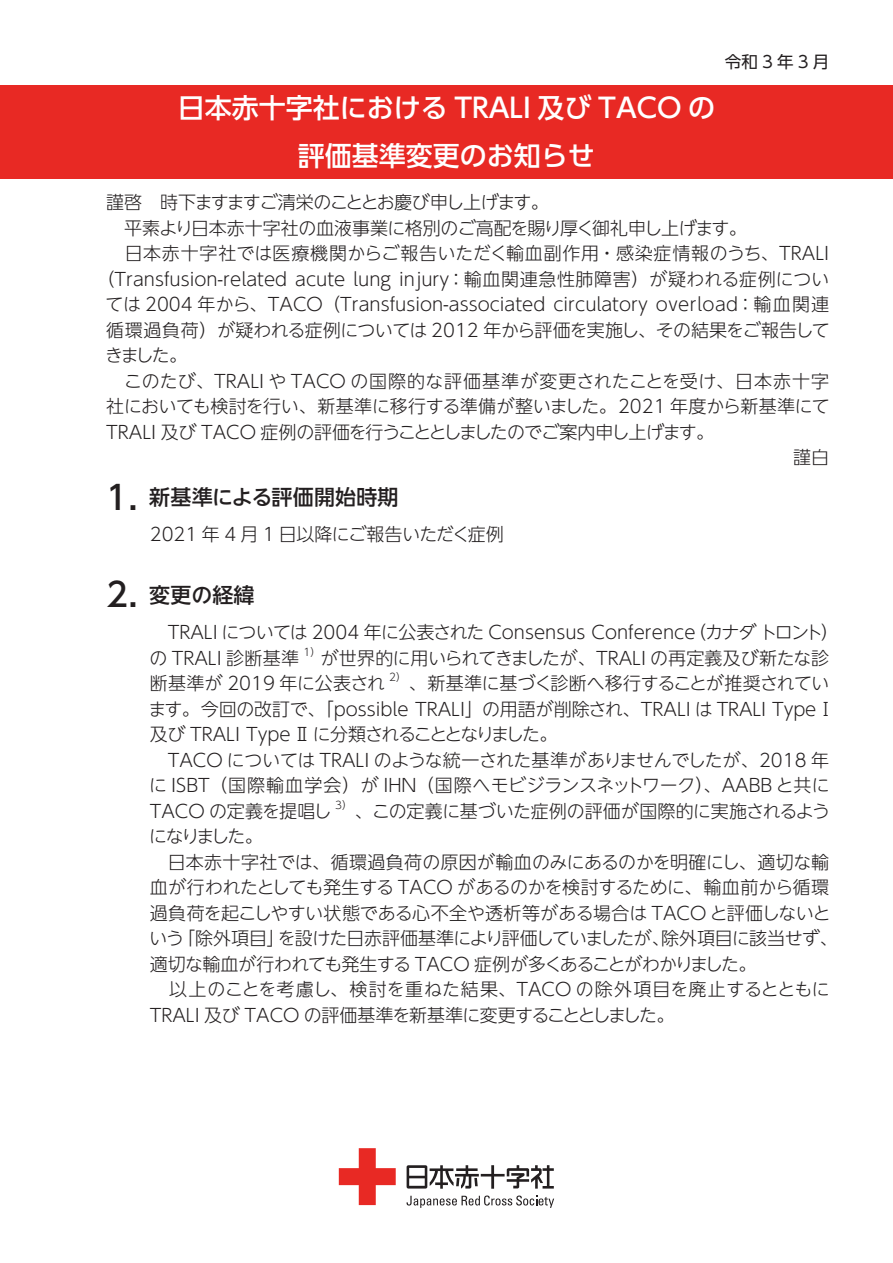
<style>
.page{position:relative;width:893px;height:1263px;background:#fff}
.page>*{position:absolute;margin:0;border:0;box-sizing:border-box;transform-origin:0 0}
.t1{font:500 33px "UD Shin Go NT Pr 6 N";color:#231f20}
.t2{font:500 27px/47.2px "UD Shin Go Pr 6";color:#fff;text-align:center}
.t3{font:500 21px "UD Shin Go NT Pr 6 N";letter-spacing:.01em;color:#231f20}
.t4{font:300 18px/25.5px "UD Shin Go NT Pr 6 N";color:#231f20}
.t5{font:300 18px "UD Shin Go NT Pr 6 N";letter-spacing:-.02em;color:#231f20}
.t6{font:300 18px "UD Shin Go NT Pr 6 N";letter-spacing:.025em;color:#231f20}
.t7{font:300 18px "UD Shin Go NT Pr 6 N";letter-spacing:-.025em;color:#231f20}
.t8{font:300 18px "UD Shin Go NT Pr 6 N";letter-spacing:-.04em;color:#231f20}
.t9{font:300 18px "UD Shin Go NT Pr 6 N";letter-spacing:-.06em;color:#231f20}
.t10{font:300 18px "UD Shin Go NT Pr 6 N";letter-spacing:-.07em;color:#231f20}
.t11{font:300 18px "UD Shin Go NT Pr 6 N";letter-spacing:-.055em;color:#231f20}
.t12{font:300 18px "UD Shin Go NT Pr 6 N";letter-spacing:-.09em;color:#231f20}
.t13{font:16.5px "UD Shin Go NT Pr 6 N";letter-spacing:.25em;color:#231f20}
.t14{font:300 10.5px "UD Shin Go NT Pr 6 N";color:#231f20}
</style>
<div class="page">
<div style="left:0;top:85px;width:893px;height:94px;background:#e82924"></div>
<svg style="left:407px;top:1195px;width:147px;height:13px"></svg>
<svg style="left:407px;top:1165px;width:147px;height:24px"></svg>
<svg style="left:339px;top:1148px;width:57px;height:57px"></svg>
<h2 class="t2" style="left:178px;top:84px;width:539px">日本赤十字社における TRALI 及び TACO の評価基準変更のお知らせ</h2>
<p class="t13" style="left:725px;top:48px;width:106px">令和3年3 月</p>
<p class="t10" style="left:106px;top:188px;width:444px">謹啓　時下ますますご清栄のこととお慶び申し上げます。</p>
<p class="t5" style="left:106px;top:213px;width:642px">　平素より日本赤十字社の血液事業に格別のご高配を賜り厚く御礼申し上げます。</p>
<p class="t6" style="left:106px;top:239px;width:724px">　日本赤十字社では医療機関からご報告いただく輸血副作用・感染症情報のうち、TRALI</p>
<p class="t4" style="left:96px;top:266px;width:734px">（Transfusion-related acute lung injury：輸血関連急性肺障害）が疑われる症例につい</p>
<p class="t4" style="left:106px;top:291px;width:725px">ては 2004 年から、TACO（Transfusion-associated circulatory overload：輸血関連</p>
<p class="t7" style="left:106px;top:315px;width:725px">循環過負荷）が疑われる症例については 2012 年から評価を実施し、その結果をご報告して</p>
<p class="t4" style="left:105px;top:342px;width:83px">きました。</p>
<p class="t4" style="left:106px;top:368px;width:724px">　このたび、TRALI や TACO の国際的な評価基準が変更されたことを受け、日本赤十字</p>
<p class="t4" style="left:106px;top:393px;width:725px">社においても検討を行い、新基準に移行する準備が整いました。2021 年度から新基準にて</p>
<p class="t8" style="left:106px;top:417px;width:609px">TRALI 及び TACO 症例の評価を行うこととしましたのでご案内申し上げます。</p>
<p class="t4" style="left:793px;top:444px;width:37px">謹白</p>
<p class="t3" style="left:149px;top:480px;width:251px">新基準による評価開始時期</p>
<h1 class="t1" style="left:106px;top:470px;width:33px">1.</h1>
<p class="t5" style="left:150px;top:520px;width:355px">2021 年 4 月 1 日以降にご報告いただく症例</p>
<h1 class="t1" style="left:106px;top:568px;width:33px">2.</h1>
<p class="t3" style="left:149px;top:578px;width:107px">変更の経緯</p>
<p class="t12" style="left:688px;top:618px;width:152px">（カナダトロント(</p>
<p class="t4" style="left:320px;top:619px;width:510px;text-indent:-171px">　TRALI については 2004 年に公表された Consensus Conference<br>が世界的に用いられてきましたが、TRALI の再定義及び新たな診</p>
<p class="t14" style="left:304px;top:643px;width:19px">1）</p>
<p class="t4" style="left:149px;top:644px;width:151px">の TRALI 診断基準</p>
<p class="t14" style="left:389px;top:669px;width:19px">2）</p>
<p class="t5" style="left:409px;top:669px;width:422px">、新基準に基づく診断へ移行することが推奨されてい</p>
<p class="t4" style="left:150px;top:670px;width:237px">断基準が 2019 年に公表され</p>
<p class="t4" style="left:148px;top:695px;width:688px">ます。今回の改訂で、「possible TRALI」の用語が削除され、TRALI は TRALI TypeⅠ</p>
<p class="t9" style="left:150px;top:720px;width:409px">及び TRALI Type Ⅱ に分類されることとなりました。</p>
<p class="t4" style="left:150px;top:746px;width:681px">　TACO については TRALI のような統一された基準がありませんでしたが、2018 年</p>
<p class="t4" style="left:149px;top:772px;width:682px">に ISBT（国際輸血学会）が IHN（国際ヘモビジランスネットワーク）、AABB と共に</p>
<p class="t4" style="left:355px;top:797px;width:477px">、この定義に基づいた症例の評価が国際的に実施されるよう</p>
<p class="t14" style="left:335px;top:796px;width:19px">3）</p>
<p class="t4" style="left:150px;top:797px;width:183px">TACO の定義を提唱し</p>
<p class="t4" style="left:149px;top:823px;width:115px">になりました。</p>
<p class="t4" style="left:150px;top:848px;width:681px">　日本赤十字社では、循環過負荷の原因が輸血のみにあるのかを明確にし、適切な輸</p>
<p class="t5" style="left:150px;top:873px;width:681px">血が行われたとしても発生する TACO があるのかを検討するために、輸血前から循環</p>
<p class="t4" style="left:150px;top:899px;width:682px">過負荷を起こしやすい状態である心不全や透析等がある場合は TACO と評価しないと</p>
<p class="t4" style="left:661px;top:925px;width:178px">除外項目に該当せず、</p>
<p class="t11" style="left:278px;top:924px;width:393px">を設けた日赤評価基準により評価していましたが、</p>
<p class="t4" style="left:177px;top:925px;width:109px">「除外項目」</p>
<p class="t4" style="left:149px;top:925px;width:682px">いう<br>適切な輸血が行われても発生する TACO 症例が多くあることがわかりました。<br>　以上のことを考慮し、検討を重ねた結果、TACO の除外項目を廃止するとともに<br>TRALI 及び TACO の評価基準を新基準に変更することとしました。</p>
</div>
